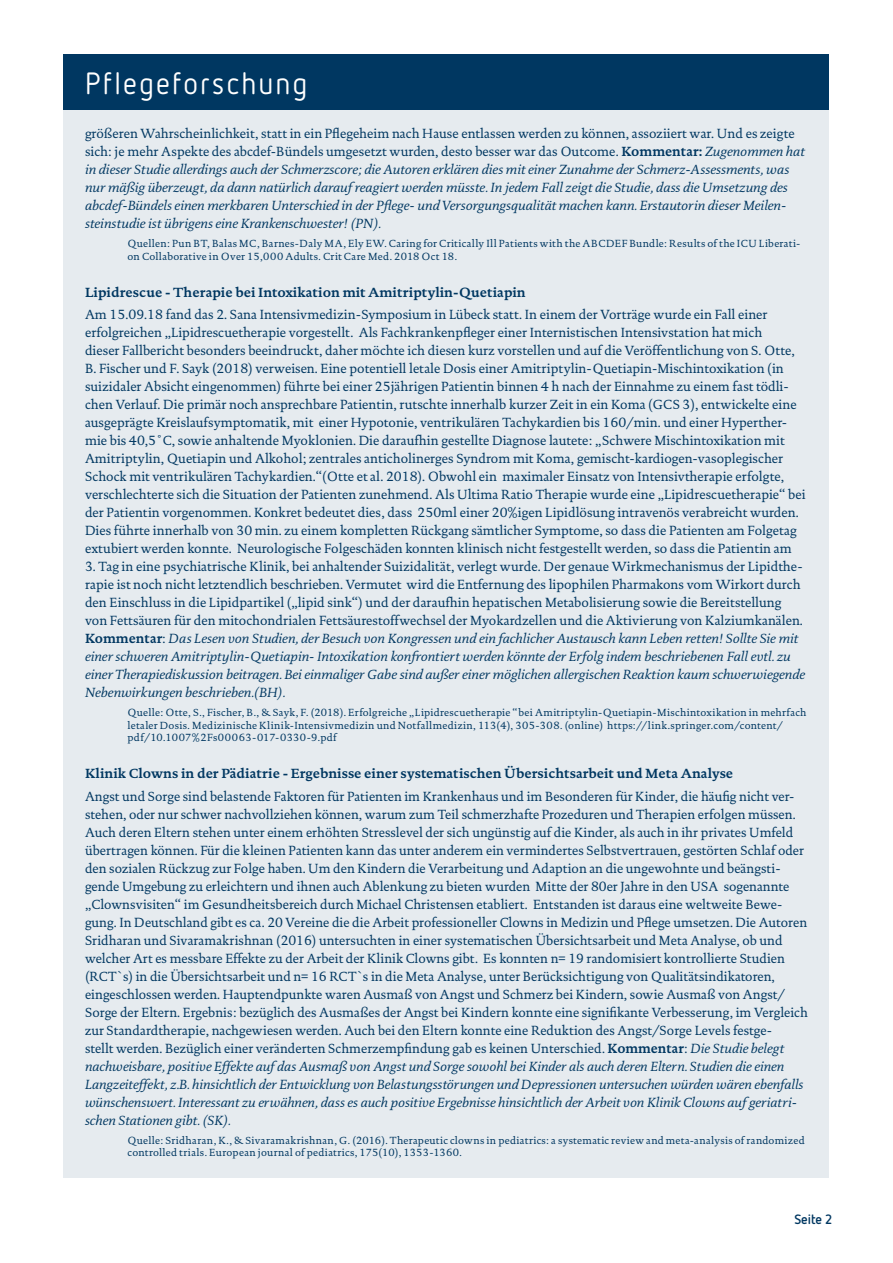
<style>
.page{position:relative;width:893px;height:1263px;background:#fff}
.page>*{position:absolute;margin:0;border:0;box-sizing:border-box;transform-origin:0 0}
.t1{font:30.75px "Netto OT";letter-spacing:.075em;color:#fff}
.t2{font:13.5px/18px "DTL Documenta TOT";color:#003761}
.t3{font:italic 13.5px/18px "DTL Documenta TOT";color:#003761}
.t4{font:700 13.5px "DTL Documenta TOT";color:#003761}
.t5{font:700 13.5px "Netto OT";color:#003761}
.t6{font:10.5px/12.6px "DTL Documenta TOT";letter-spacing:.03em;color:#003761}
.s1{font-style:normal}
.s2{font-weight:700;font-style:normal}
.s3{font-weight:700}
.s4{font-style:italic}
</style>
<div class="page">
<div style="left:64px;top:54px;width:765px;height:55px;background:#003761"></div>
<div style="left:64px;top:110px;width:765px;height:1068px;background:#e6ebef"></div>
<h1 class="t1" style="left:85px;top:64px;width:224px">Pflegeforschung</h1>
<p class="t3" style="left:85px;top:124px;width:721px"><span class="s1">größeren Wahrscheinlichkeit, statt in ein Pflegeheim nach Hause entlassen werden zu können, assoziiert war. Und es zeigte sich: je mehr Aspekte des abcdef-Bündels umgesetzt wurden, desto besser war das Outcome.</span> <span class="s2">Kommentar:</span> Zugenommen hat in dieser Studie allerdings auch der Schmerzscore; die Autoren erklären dies mit einer Zunahme der Schmerz-Assessments, was nur mäßig überzeugt, da dann natürlich darauf reagiert werden müsste. In jedem Fall zeigt die Studie, dass die Umsetzung des abcdef-Bündels einen merkbaren Unterschied in der Pflege- und Versorgungsqualität machen kann. Erstautorin dieser Meilen&shy;steinstudie ist übrigens eine Krankenschwester! (PN).</p>
<p class="t6" style="left:128px;top:237px;width:674px">Quellen: Pun BT, Balas MC, Barnes-Daly MA, Ely EW. Caring for Critically Ill Patients with the ABCDEF Bundle: Results of the ICU Liberati&shy;on Collaborative in Over 15,000 Adults. Crit Care Med. 2018 Oct 18.</p>
<p class="t4" style="left:85px;top:284px;width:442px">Lipidrescue - Therapie bei Intoxikation mit Amitriptylin-Quetiapin</p>
<p class="t2" style="left:85px;top:305px;width:722px">Am 15.09.18 fand das 2. Sana Intensivmedizin-Symposium in Lübeck statt. In einem der Vorträge wurde ein Fall einer erfolgreichen „Lipidrescuetherapie vorgestellt. Als Fachkrankenpfleger einer Internistischen Intensivstation hat mich<br>dieser Fallbericht besonders beeindruckt, daher möchte ich diesen kurz vorstellen und auf die Veröffentlichung von S. Otte, B. Fischer und F. Sayk (2018) verweisen. Eine potentiell letale Dosis einer Amitriptylin-Quetiapin-Mischintoxikation (in suizidaler Absicht eingenommen) führte bei einer 25jährigen Patientin binnen 4 h nach der Einnahme zu einem fast tödli&shy;chen Verlauf. Die primär noch ansprechbare Patientin, rutschte innerhalb kurzer Zeit in ein Koma (GCS 3), entwickelte eine ausgeprägte Kreislaufsymptomatik, mit einer Hypotonie, ventrikulären Tachykardien bis 160/min. und einer Hyperther&shy;mie bis 40,5˚C, sowie anhaltende Myoklonien. Die daraufhin gestellte Diagnose lautete: „Schwere Mischintoxikation mit Amitriptylin, Quetiapin und Alkohol; zentrales anticholinerges Syndrom mit Koma, gemischt-kardiogen-vasoplegischer Schock mit ventrikulären Tachykardien.“(Otte et al. 2018). Obwohl ein maximaler Einsatz von Intensivtherapie erfolgte, verschlechterte sich die Situation der Patienten zunehmend. Als Ultima Ratio Therapie wurde eine „Lipidrescuetherapie“ bei der Patientin vorgenommen. Konkret bedeutet dies, dass 250ml einer 20%igen Lipidlösung intravenös verabreicht wurden.<br>Dies führte innerhalb von 30 min. zu einem kompletten Rückgang sämtlicher Symptome, so dass die Patienten am Folgetag extubiert werden konnte. Neurologische Folgeschäden konnten klinisch nicht festgestellt werden, so dass die Patientin am</p>
<p class="t2" style="left:85px;top:557px;width:722px">3. Tag in eine psychiatrische Klinik, bei anhaltender Suizidalität, verlegt wurde. Der genaue Wirkmechanismus der Lipidthe&shy;rapie ist noch nicht letztendlich beschrieben. Vermutet wird die Entfernung des lipophilen Pharmakons vom Wirkort durch den Einschluss in die Lipidpartikel („lipid sink“) und der daraufhin hepatischen Metabolisierung sowie die Bereitstellung von Fettsäuren für den mitochondrialen Fettsäurestoffwechsel der Myokardzellen und die Aktivierung von Kalziumkanälen.<br><span class="s3">Kommentar</span>: <span class="s4">Das Lesen von Studien, der Besuch von Kongressen und ein fachlicher Austausch kann Leben retten! Sollte Sie mit einer schweren Amitriptylin-Quetiapin- Intoxikation konfrontiert werden könnte der Erfolg indem beschriebenen Fall evtl. zu einer Therapiediskussion beitragen. Bei einmaliger Gabe sind außer einer möglichen allergischen Reaktion kaum schwerwiegende Nebenwirkungen beschrieben.(BH).</span></p>
<p class="t6" style="left:128px;top:706px;width:681px">Quelle: Otte, S., Fischer, B., &amp; Sayk, F. (2018). Erfolgreiche „Lipidrescuetherapie “bei Amitriptylin-Quetiapin-Mischintoxikation in mehrfach letaler Dosis. Medizinische Klinik-Intensivmedizin und Notfallmedizin, 113(4), 305-308. (online) https://link.springer.com/content/ pdf/10.1007%2Fs00063-017-0330-9.pdf</p>
<p class="t4" style="left:85px;top:765px;width:650px">Klinik Clowns in der Pädiatrie - Ergebnisse einer systematischen Übersichtsarbeit und Meta Analyse</p>
<p class="t2" style="left:85px;top:787px;width:724px">Angst und Sorge sind belastende Faktoren für Patienten im Krankenhaus und im Besonderen für Kinder, die häufig nicht ver&shy;stehen, oder nur schwer nachvollziehen können, warum zum Teil schmerzhafte Prozeduren und Therapien erfolgen müssen.<br>Auch deren Eltern stehen unter einem erhöhten Stresslevel der sich ungünstig auf die Kinder, als auch in ihr privates Umfeld übertragen können. Für die kleinen Patienten kann das unter anderem ein vermindertes Selbstvertrauen, gestörten Schlaf oder den sozialen Rückzug zur Folge haben. Um den Kindern die Verarbeitung und Adaption an die ungewohnte und beängsti&shy;gende Umgebung zu erleichtern und ihnen auch Ablenkung zu bieten wurden Mitte der 80er Jahre in den USA sogenannte „Clownsvisiten“ im Gesundheitsbereich durch Michael Christensen etabliert. Entstanden ist daraus eine weltweite Bewe&shy;gung. In Deutschland gibt es ca. 20 Vereine die die Arbeit professioneller Clowns in Medizin und Pflege umsetzen. Die Autoren Sridharan und Sivaramakrishnan (2016) untersuchten in einer systematischen Übersichtsarbeit und Meta Analyse, ob und welcher Art es messbare Effekte zu der Arbeit der Klinik Clowns gibt. Es konnten n= 19 randomisiert kontrollierte Studien (RCT`s) in die Übersichtsarbeit und n= 16 RCT`s in die Meta Analyse, unter Berücksichtigung von Qualitätsindikatoren, eingeschlossen werden. Hauptendpunkte waren Ausmaß von Angst und Schmerz bei Kindern, sowie Ausmaß von Angst/ Sorge der Eltern. Ergebnis: bezüglich des Ausmaßes der Angst bei Kindern konnte eine signifikante Verbesserung, im Vergleich zur Standardtherapie, nachgewiesen werden. Auch bei den Eltern konnte eine Reduktion des Angst/Sorge Levels festge-<br>stellt werden. Bezüglich einer veränderten Schmerzempfindung gab es keinen Unterschied. <span class="s3">Kommentar</span>: <span class="s4">Die Studie belegt nachweisbare, positive Effekte auf das Ausmaß von Angst und Sorge sowohl bei Kinder als auch deren Eltern. Studien die einen Langzeiteffekt, z.B. hinsichtlich der Entwicklung von Belastungsstörungen und Depressionen untersuchen würden wären ebenfalls wünschenswert. Interessant zu erwähnen, dass es auch positive Ergebnisse hinsichtlich der Arbeit von Klinik Clowns auf geriatri&shy;schen Stationen gibt. (SK).</span></p>
<p class="t6" style="left:128px;top:1133px;width:679px">Quelle: Sridharan, K., &amp; Sivaramakrishnan, G. (2016). Therapeutic clowns in pediatrics: a systematic review and meta-analysis of randomized controlled trials. European journal of pediatrics, 175(10), 1353-1360.</p>
<p class="t5" style="left:794px;top:1210px;width:39px">Seite 2</p>
</div>
